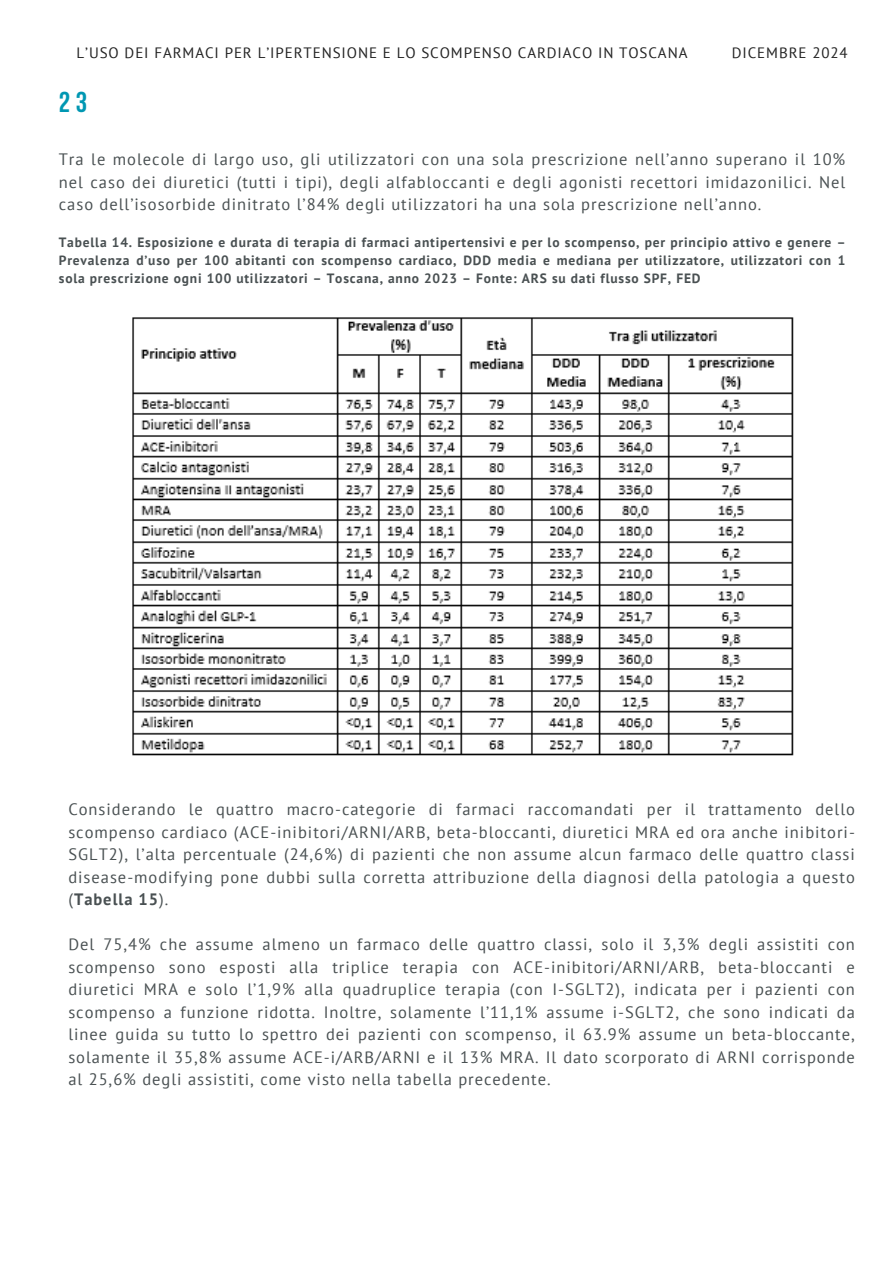
<style>
.page{position:relative;width:894px;height:1264px;background:#fff}
.page>*{position:absolute;margin:0;border:0;box-sizing:border-box;transform-origin:0 0}
.t1{font:700 28.65px "Bebas Neue";color:#0097b2}
.t2{font:16.5px/22.5px "PT Sans";letter-spacing:.06em;color:#495052;text-align:justify}
.t3{font:15px "PT Sans";letter-spacing:.06em;color:#222}
.t4{font:700 13.5px/18px "PT Sans";letter-spacing:.06em;color:#495052;text-align:justify}
.s1{font-weight:700}
</style>
<div class="page">
<img style="left:132px;top:317px;width:662px;height:439px">
<h2 class="t3" style="left:77px;top:43px;width:612px">L’USO DEI FARMACI PER L’IPERTENSIONE E LO SCOMPENSO CARDIACO IN TOSCANA</h2>
<p class="t3" style="left:731px;top:43px;width:117px">DICEMBRE 2024</p>
<p class="t1" style="left:59px;top:91px;width:30px">23</p>
<h1 class="t2" style="left:59px;top:148px;width:787px">Tra le molecole di largo uso, gli utilizzatori con una sola prescrizione nell’anno superano il 10% nel caso dei diuretici (tutti i tipi), degli alfabloccanti e degli agonisti recettori imidazonilici. Nel caso dell’isosorbide dinitrato l’84% degli utilizzatori ha una sola prescrizione nell’anno.</h1>
<h1 class="t4" style="left:59px;top:233px;width:788px">Tabella 14. Esposizione e durata di terapia di farmaci antipertensivi e per lo scompenso, per principio attivo e genere – Prevalenza d’uso per 100 abitanti con scompenso cardiaco, DDD media e mediana per utilizzatore, utilizzatori con 1 sola prescrizione ogni 100 utilizzatori – Toscana, anno 2023 – Fonte: ARS su dati flusso SPF, FED</h1>
<h2 class="t2" style="left:68px;top:798px;width:787px">Considerando le quattro macro-categorie di farmaci raccomandati per il trattamento dello scompenso cardiaco (ACE-inibitori/ARNI/ARB, beta-bloccanti, diuretici MRA ed ora anche inibitori-SGLT2), l’alta percentuale (24,6%) di pazienti che non assume alcun farmaco delle quattro classi disease-modifying pone dubbi sulla corretta attribuzione della diagnosi della patologia a questo (<span class="s1">Tabella 15</span>).</h2>
<p class="t2" style="left:68px;top:933px;width:787px">Del 75,4% che assume almeno un farmaco delle quattro classi, solo il 3,3% degli assistiti con scompenso sono esposti alla triplice terapia con ACE-inibitori/ARNI/ARB, beta-bloccanti e diuretici MRA e solo l’1,9% alla quadruplice terapia (con I-SGLT2), indicata per i pazienti con scompenso a funzione ridotta. Inoltre, solamente l’11,1% assume i-SGLT2, che sono indicati da linee guida su tutto lo spettro dei pazienti con scompenso, il 63.9% assume un beta-bloccante, solamente il 35,8% assume ACE-i/ARB/ARNI e il 13% MRA. Il dato scorporato di ARNI corrisponde al 25,6% degli assistiti, come visto nella tabella precedente.</p>
</div>
